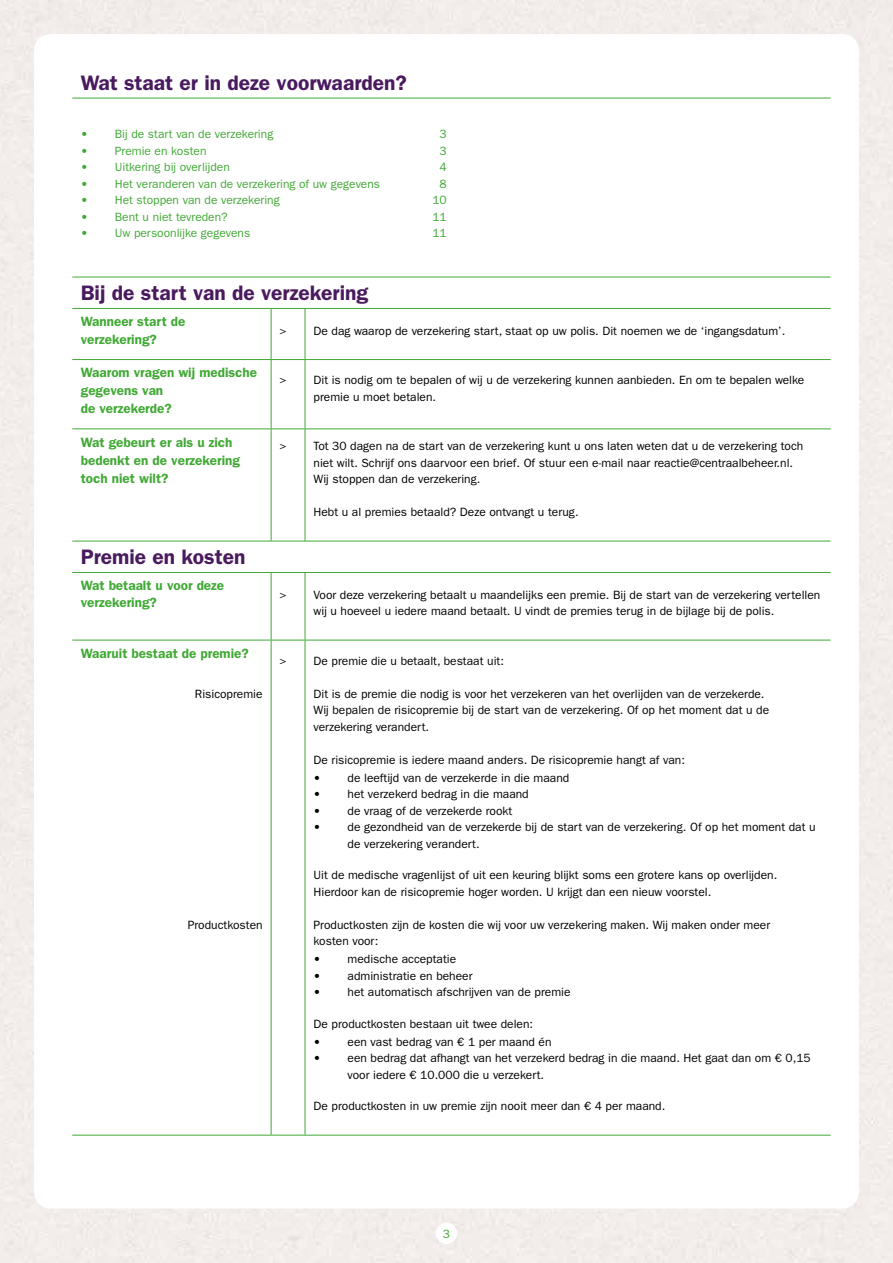
<style>
.page{position:relative;width:893px;height:1263px;background:#fff}
.page>*{position:absolute;margin:0;border:0;box-sizing:border-box;transform-origin:0 0}
.t1{font:600 21px "ITC Franklin Gothic Std";color:#4a1a5f}
.t2{font:600 13.5px/18px "ITC Franklin Gothic Std";color:#41a935}
.t3{font:12px/16.5px "ITC Franklin Gothic Std";color:#000}
.t4{font:12px "ITC Franklin Gothic Std";color:#41a935}
.s1{font-family:"ITC Franklin Gothic Std Hvy"}
</style>
<div class="page">
<hr style="left:72px;top:98px;width:199px;height:1px;background:#41a935">
<hr style="left:271px;top:98px;width:34px;height:1px;background:#41a935">
<hr style="left:305px;top:98px;width:526px;height:1px;background:#41a935">
<hr style="left:72px;top:277px;width:199px;height:1px;background:#41a935">
<hr style="left:271px;top:277px;width:34px;height:1px;background:#41a935">
<hr style="left:305px;top:277px;width:526px;height:1px;background:#41a935">
<hr style="left:72px;top:308px;width:199px;height:1px;background:#41a935">
<hr style="left:271px;top:308px;width:34px;height:1px;background:#41a935">
<hr style="left:271px;top:309px;width:1px;height:50px;background:#41a935">
<hr style="left:305px;top:308px;width:526px;height:1px;background:#41a935">
<hr style="left:305px;top:309px;width:1px;height:50px;background:#41a935">
<hr style="left:72px;top:359px;width:199px;height:1px;background:#41a935">
<hr style="left:271px;top:359px;width:34px;height:1px;background:#41a935">
<hr style="left:271px;top:360px;width:1px;height:68px;background:#41a935">
<hr style="left:305px;top:359px;width:526px;height:1px;background:#41a935">
<hr style="left:305px;top:360px;width:1px;height:68px;background:#41a935">
<hr style="left:72px;top:428px;width:199px;height:1px;background:#41a935">
<hr style="left:271px;top:428px;width:34px;height:1px;background:#41a935">
<hr style="left:271px;top:429px;width:1px;height:112px;background:#41a935">
<hr style="left:305px;top:428px;width:526px;height:1px;background:#41a935">
<hr style="left:305px;top:429px;width:1px;height:112px;background:#41a935">
<hr style="left:72px;top:541px;width:199px;height:1px;background:#41a935">
<hr style="left:271px;top:541px;width:34px;height:1px;background:#41a935">
<hr style="left:305px;top:541px;width:526px;height:1px;background:#41a935">
<hr style="left:72px;top:572px;width:199px;height:1px;background:#41a935">
<hr style="left:271px;top:572px;width:34px;height:1px;background:#41a935">
<hr style="left:271px;top:573px;width:1px;height:67px;background:#41a935">
<hr style="left:305px;top:572px;width:526px;height:1px;background:#41a935">
<hr style="left:305px;top:573px;width:1px;height:67px;background:#41a935">
<hr style="left:72px;top:640px;width:199px;height:1px;background:#41a935">
<hr style="left:271px;top:640px;width:34px;height:1px;background:#41a935">
<hr style="left:271px;top:640px;width:1px;height:495px;background:#41a935">
<hr style="left:305px;top:640px;width:526px;height:1px;background:#41a935">
<hr style="left:305px;top:640px;width:1px;height:495px;background:#41a935">
<hr style="left:72px;top:1135px;width:199px;height:1px;background:#41a935">
<hr style="left:271px;top:1135px;width:34px;height:1px;background:#41a935">
<hr style="left:305px;top:1135px;width:526px;height:1px;background:#41a935">
<h1 class="t1" style="left:81px;top:70px;width:328px">Wat staat er in deze voorwaarden?</h1>
<p class="t4" style="left:81px;top:127px;width:194px"><span class="s1">•</span> Bij de start van de verzekering</p>
<p class="t4" style="left:440px;top:127px;width:9px">3</p>
<p class="t4" style="left:81px;top:144px;width:127px"><span class="s1">•</span> Premie en kosten</p>
<p class="t4" style="left:440px;top:144px;width:9px">3</p>
<p class="t4" style="left:81px;top:160px;width:151px"><span class="s1">•</span> Uitkering bij overlijden</p>
<p class="t4" style="left:440px;top:160px;width:9px">4</p>
<p class="t4" style="left:81px;top:177px;width:301px"><span class="s1">•</span> Het veranderen van de verzekering of uw gegevens</p>
<p class="t4" style="left:440px;top:177px;width:9px">8</p>
<p class="t4" style="left:81px;top:193px;width:200px"><span class="s1">•</span> Het stoppen van de verzekering</p>
<p class="t4" style="left:432px;top:193px;width:16px">10</p>
<p class="t4" style="left:81px;top:210px;width:148px"><span class="s1">•</span> Bent u niet tevreden?</p>
<p class="t4" style="left:432px;top:210px;width:16px">11</p>
<p class="t4" style="left:81px;top:226px;width:171px"><span class="s1">•</span> Uw persoonlijke gegevens</p>
<p class="t4" style="left:432px;top:226px;width:16px">11</p>
<h1 class="t1" style="left:81px;top:280px;width:289px">Bij de start van de verzekering</h1>
<p class="t2" style="left:81px;top:313px;width:106px">Wanneer start de verzekering?</p>
<p class="t3" style="left:280px;top:322px;width:507px">&gt; De dag waarop de verzekering start, staat op uw polis. Dit noemen we de ‘ingangsdatum’.</p>
<p class="t2" style="left:81px;top:364px;width:178px">Waarom vragen wij medische gegevens van<br>de verzekerde?</p>
<p class="t3" style="left:314px;top:372px;width:492px;text-indent:-34px">&gt; Dit is nodig om te bepalen of wij u de verzekering kunnen aanbieden. En om te bepalen welke premie u moet betalen.</p>
<p class="t2" style="left:81px;top:433px;width:161px">Wat gebeurt er als u zich bedenkt en de verzekering toch niet wilt?</p>
<p class="t3" style="left:314px;top:438px;width:491px;text-indent:-34px">&gt; Tot 30 dagen na de start van de verzekering kunt u ons laten weten dat u de verzekering toch niet wilt. Schrijf ons daarvoor een brief. Of stuur een e-mail naar reactie@centraalbeheer.nl.<br>Wij stoppen dan de verzekering.</p>
<p class="t3" style="left:314px;top:504px;width:267px">Hebt u al premies betaald? Deze ontvangt u terug.</p>
<h1 class="t1" style="left:81px;top:544px;width:166px">Premie en kosten</h1>
<p class="t2" style="left:81px;top:577px;width:145px;line-height:16.5px">Wat betaalt u voor deze verzekering?</p>
<p class="t3" style="left:314px;top:586px;width:508px;text-indent:-34px">&gt; Voor deze verzekering betaalt u maandelijks een premie. Bij de start van de verzekering vertellen wij u hoeveel u iedere maand betaalt. U vindt de premies terug in de bijlage bij de polis.</p>
<p class="t2" style="left:81px;top:644px;width:170px">Waaruit bestaat de premie?</p>
<p class="t3" style="left:195px;top:685px;width:69px">Risicopremie</p>
<p class="t3" style="left:280px;top:652px;width:226px">&gt; De premie die u betaalt, bestaat uit:</p>
<p class="t3" style="left:314px;top:685px;width:457px">Dit is de premie die nodig is voor het verzekeren van het overlijden van de verzekerde.<br>Wij bepalen de risicopremie bij de start van de verzekering. Of op het moment dat u de verzekering verandert.</p>
<p class="t3" style="left:314px;top:751px;width:373px">De risicopremie is iedere maand anders. De risicopremie hangt af van:</p>
<p class="t3" style="left:314px;top:769px;width:257px"><span class="s1">•</span> de leeftijd van de verzekerde in die maand</p>
<p class="t3" style="left:314px;top:786px;width:217px"><span class="s1">•</span> het verzekerd bedrag in die maand</p>
<p class="t3" style="left:314px;top:802px;width:200px"><span class="s1">•</span> de vraag of de verzekerde rookt</p>
<p class="t3" style="left:348px;top:819px;width:470px;text-indent:-34px"><span class="s1">•</span> de gezondheid van de verzekerde bij de start van de verzekering. Of op het moment dat u de verzekering verandert.</p>
<p class="t3" style="left:314px;top:867px;width:465px">Uit de medische vragenlijst of uit een keuring blijkt soms een grotere kans op overlijden.<br>Hierdoor kan de risicopremie hoger worden. U krijgt dan een nieuw voorstel.</p>
<p class="t3" style="left:314px;top:916px;width:458px">Productkosten zijn de kosten die wij voor uw verzekering maken. Wij maken onder meer kosten voor:</p>
<p class="t3" style="left:314px;top:951px;width:144px"><span class="s1">•</span> medische acceptatie</p>
<p class="t3" style="left:314px;top:967px;width:161px"><span class="s1">•</span> administratie en beheer</p>
<p class="t3" style="left:314px;top:984px;width:258px"><span class="s1">•</span> het automatisch afschrijven van de premie</p>
<p class="t3" style="left:314px;top:1015px;width:221px">De productkosten bestaan uit twee delen:</p>
<p class="t3" style="left:314px;top:1033px;width:240px"><span class="s1">•</span> een vast bedrag van € 1 per maand én</p>
<p class="t3" style="left:348px;top:1050px;width:465px;text-indent:-34px"><span class="s1">•</span> een bedrag dat afhangt van het verzekerd bedrag in die maand. Het gaat dan om € 0,15 voor iedere € 10.000 die u verzekert.</p>
<p class="t3" style="left:314px;top:1098px;width:353px">De productkosten in uw premie zijn nooit meer dan € 4 per maand.</p>
<p class="t3" style="left:188px;top:916px;width:76px">Productkosten</p>
<p class="t4" style="left:443px;top:1227px;width:9px">3</p>
</div>
